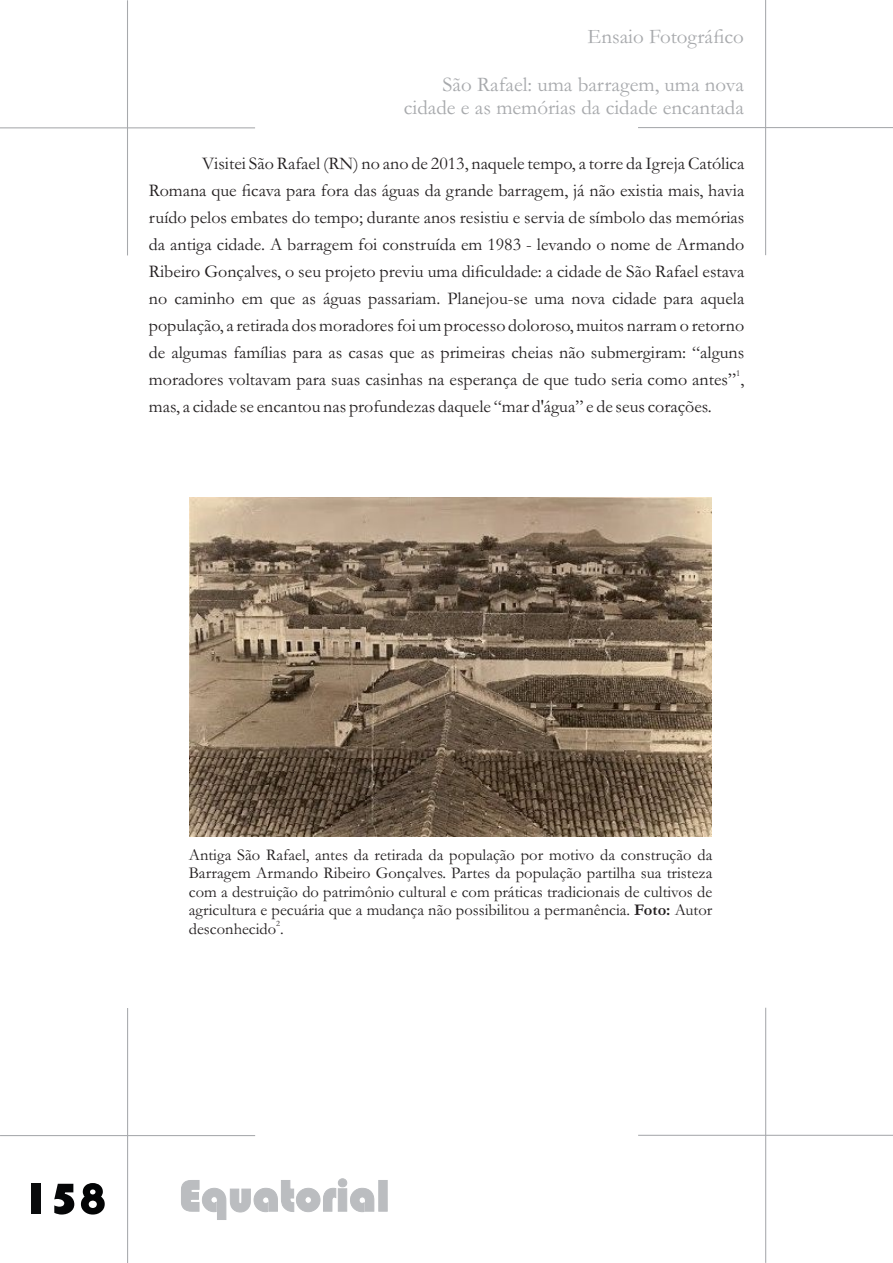
<style>
.page{position:relative;width:893px;height:1263px;background:#fff}
.page>*{position:absolute;margin:0;border:0;box-sizing:border-box;transform-origin:0 0}
.t1{font:45px "Bauhaus 93";color:#030405;scale:1.12 1}
.t2{font:21px/23.5px "Garamond";color:#a7a9ac;text-align:right}
.t3{font:18px/27px "Garamond";color:#231f20;text-align:justify}
.t4{font:16.5px/18.6px "Garamond";color:#231f20;text-align:justify}
.t5{font:9px "Garamond";color:#231f20}
.t6{font:8.25px "Garamond";color:#231f20}
.s1{font-weight:700}
</style>
<div class="page">
<hr style="left:127px;top:0;width:1px;height:255px;background:#a7a9ac">
<hr style="left:0;top:127px;width:255px;height:1px;background:#a7a9ac">
<hr style="left:127px;top:1008px;width:1px;height:255px;background:#a7a9ac">
<hr style="left:0;top:1135px;width:255px;height:1px;background:#a7a9ac">
<hr style="left:765px;top:0;width:1px;height:255px;background:#a7a9ac">
<hr style="left:638px;top:127px;width:255px;height:1px;background:#a7a9ac">
<hr style="left:765px;top:1008px;width:1px;height:255px;background:#a7a9ac">
<hr style="left:638px;top:1135px;width:255px;height:1px;background:#a7a9ac">
<svg style="left:181px;top:1178px;width:207px;height:42px"></svg>
<img style="left:190px;top:498px;width:522px;height:339px">
<p class="t2" style="left:588px;top:27px;width:158px">Ensaio Fotográfico</p>
<p class="t2" style="left:404px;top:75px;width:342px">São Rafael: uma barragem, uma nova cidade e as memórias da cidade encantada</p>
<p class="t3" style="left:149px;top:152px;width:597px;text-indent:53px">Visitei São Rafael (RN) no ano de 2013, naquele tempo, a torre da Igreja Católica Romana que ficava para fora das águas da grande barragem, já não existia mais, havia ruído pelos embates do tempo; durante anos resistiu e servia de símbolo das memórias da antiga cidade. A barragem foi construída em 1983 - levando o nome de Armando Ribeiro Gonçalves, o seu projeto previu uma dificuldade: a cidade de São Rafael estava no caminho em que as águas passariam. Planejou-se uma nova cidade para aquela população, a retirada dos moradores foi um processo doloroso, muitos narram o retorno de algumas famílias para as casas que as primeiras cheias não submergiram: “alguns</p>
<p class="t5" style="left:736px;top:370px;width:6px">1</p>
<p class="t3" style="left:149px;top:368px;width:597px">moradores voltavam para suas casinhas na esperança de que tudo seria como antes” , mas, a cidade se encantou nas profundezas daquele “mar d'água” e de seus corações.</p>
<p class="t4" style="left:189px;top:847px;width:525px">Antiga São Rafael, antes da retirada da população por motivo da construção da Barragem Armando Ribeiro Gonçalves. Partes da população partilha sua tristeza com a destruição do patrimônio cultural e com práticas tradicionais de cultivos de agricultura e pecuária que a mudança não possibilitou a permanência. <span class="s1">Foto:</span> Autor</p>
<p class="t6" style="left:276px;top:920px;width:5px">2</p>
<p class="t4" style="left:189px;top:921px;width:96px">desconhecido .</p>
<h1 class="t1" style="left:22px;top:1173px;width:78px">158</h1>
</div>
